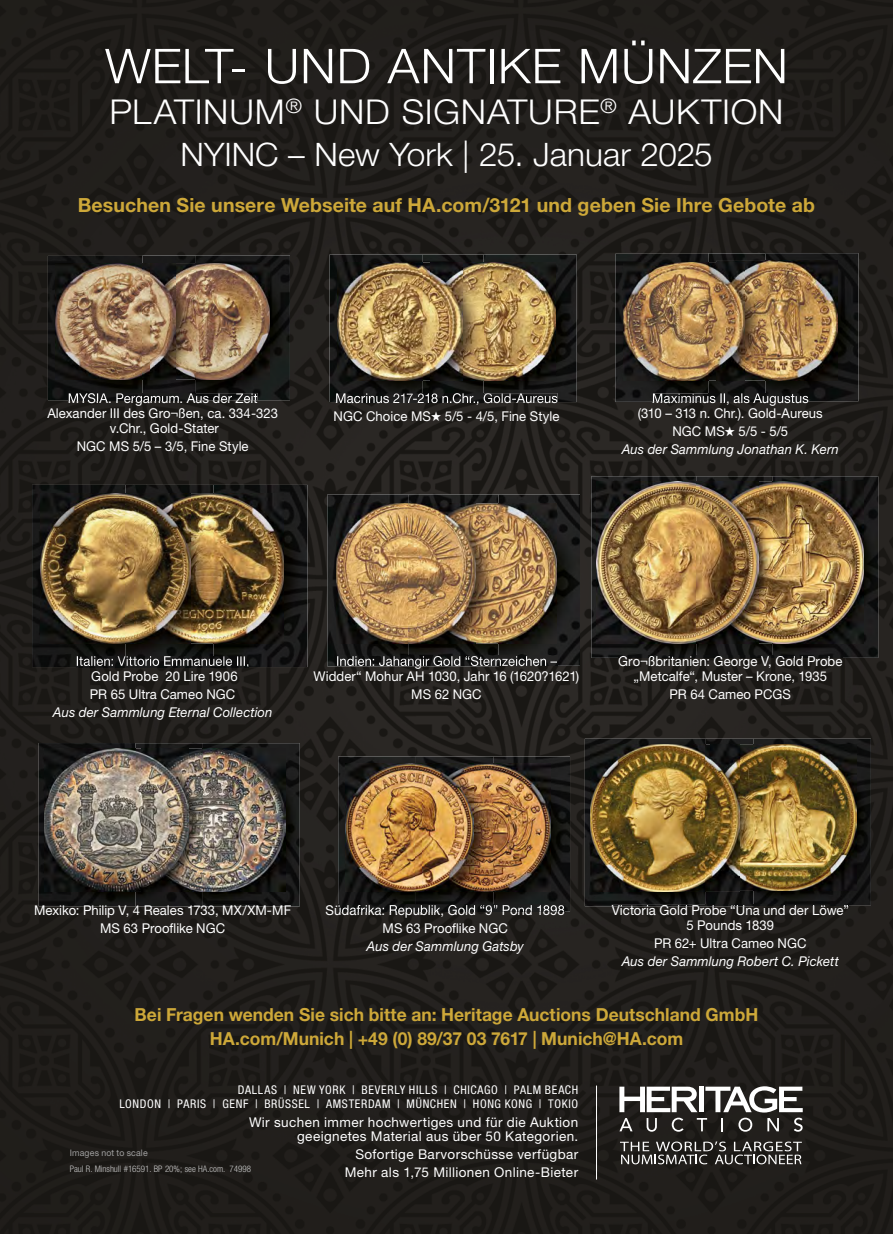
<style>
.page{position:relative;width:893px;height:1234px;background:#fff}
.page>*{position:absolute;margin:0;border:0;box-sizing:border-box;transform-origin:0 0}
.t1{font:300 48px "Helvetica Neue LT Std";letter-spacing:.015em;color:#fff;scale:1.05 1}
.t2{font:300 34.2px "Helvetica Neue LT Std";letter-spacing:.02em;color:#fff;scale:1.05 1}
.t3{font:300 32.4px "Helvetica Neue LT Std";color:#fff}
.t4{font:700 19.5px "Helvetica Neue LT Std";letter-spacing:.005em;color:#cda839}
.t5{font:700 18px/24px "Helvetica Neue LT Std";color:#cda839;text-align:center}
.t6{font:13.5px/15px "Helvetica Neue LT Std";letter-spacing:.005em;color:#fff;text-align:center}
.t7{font:13.5px/13.5px "Helvetica Neue LT Std";letter-spacing:.03em;color:#fff;text-align:right}
.t8{font:italic 13.5px/18px "Helvetica Neue LT Std";letter-spacing:.01em;color:#fff;text-align:center}
.t9{font:condensed 12px/14.2px "Helvetica Neue LT Std";letter-spacing:.055em;color:#fff;text-align:right}
.t10{font:300 condensed 9px "Helvetica Neue LT Std";color:#c9c9c9}
.t11{font:9px "Helvetica Neue LT Std";letter-spacing:.015em;color:#a0a0a0}
.s1{font-style:normal}
</style>
<div class="page">
<div style="left:0;top:0;width:893px;height:1233px;background:#211f1c"></div>
<hr style="left:596px;top:1085px;width:1px;height:94px;background:#fff">
<svg style="left:620px;top:1141px;width:182px;height:22px"></svg>
<svg style="left:619px;top:1085px;width:184px;height:46px"></svg>
<img style="left:32px;top:485px;width:276px;height:182px">
<img style="left:214px;top:656px;width:35px;height:11px">
<img style="left:214px;top:493px;width:70px;height:150px">
<img style="left:77px;top:666px;width:49px;height:1px">
<img style="left:77px;top:656px;width:49px;height:10px">
<img style="left:126px;top:485px;width:88px;height:182px">
<img style="left:41px;top:494px;width:149px;height:149px">
<img style="left:327px;top:494px;width:253px;height:172px">
<img style="left:442px;top:655px;width:115px;height:11px">
<img style="left:498px;top:503px;width:59px;height:140px">
<img style="left:337px;top:655px;width:105px;height:11px">
<img style="left:409px;top:494px;width:89px;height:171px">
<img style="left:409px;top:655px;width:33px;height:10px">
<img style="left:336px;top:503px;width:140px;height:140px">
<img style="left:591px;top:476px;width:287px;height:181px">
<img style="left:773px;top:655px;width:69px;height:2px">
<img style="left:773px;top:481px;width:91px;height:162px">
<img style="left:619px;top:655px;width:73px;height:2px">
<img style="left:697px;top:476px;width:76px;height:181px">
<svg style="left:714px;top:655px;width:16px;height:2px"></svg>
<img style="left:597px;top:481px;width:161px;height:162px">
<img style="left:48px;top:255px;width:242px;height:145px">
<img style="left:209px;top:393px;width:49px;height:7px">
<img style="left:69px;top:393px;width:140px;height:7px">
<img style="left:196px;top:263px;width:74px;height:116px">
<img style="left:143px;top:256px;width:53px;height:144px">
<img style="left:143px;top:393px;width:51px;height:7px">
<img style="left:56px;top:263px;width:119px;height:116px">
<img style="left:615px;top:253px;width:243px;height:149px">
<img style="left:765px;top:393px;width:44px;height:9px">
<svg style="left:766px;top:393px;width:10px;height:8px"></svg>
<img style="left:765px;top:261px;width:72px;height:119px">
<img style="left:653px;top:393px;width:112px;height:9px">
<img style="left:708px;top:254px;width:57px;height:147px">
<img style="left:708px;top:393px;width:56px;height:8px">
<img style="left:623px;top:262px;width:93px;height:118px">
<img style="left:716px;top:262px;width:28px;height:118px">
<img style="left:330px;top:254px;width:247px;height:148px">
<img style="left:483px;top:393px;width:74px;height:9px">
<img style="left:336px;top:393px;width:87px;height:9px">
<img style="left:483px;top:262px;width:72px;height:118px">
<img style="left:423px;top:254px;width:60px;height:148px">
<img style="left:423px;top:393px;width:38px;height:9px">
<img style="left:338px;top:262px;width:124px;height:118px">
<img style="left:203px;top:743px;width:97px;height:163px">
<img style="left:203px;top:748px;width:83px;height:143px">
<img style="left:39px;top:742px;width:164px;height:164px">
<img style="left:136px;top:743px;width:67px;height:163px">
<img style="left:44px;top:748px;width:97px;height:143px">
<img style="left:141px;top:748px;width:48px;height:143px">
<img style="left:415px;top:756px;width:155px;height:155px">
<img style="left:493px;top:904px;width:71px;height:7px">
<img style="left:493px;top:763px;width:57px;height:128px">
<img style="left:338px;top:756px;width:155px;height:148px">
<img style="left:338px;top:904px;width:77px;height:7px">
<img style="left:346px;top:763px;width:127px;height:128px">
<img style="left:585px;top:738px;width:286px;height:168px">
<img style="left:735px;top:904px;width:114px;height:2px">
<img style="left:753px;top:744px;width:103px;height:146px">
<img style="left:612px;top:904px;width:123px;height:2px">
<img style="left:705px;top:738px;width:48px;height:167px">
<svg style="left:712px;top:904px;width:23px;height:1px"></svg>
<img style="left:590px;top:744px;width:149px;height:147px">
<img style="left:710px;top:744px;width:29px;height:146px">
<h1 class="t1" style="left:105px;top:39px;width:652px">WELT- UND ANTIKE MÜNZEN</h1>
<h2 class="t2" style="left:109px;top:93px;width:644px">PLATINUM<sup>®</sup> UND SIGNATURE<sup>®</sup> AUKTION</h2>
<h3 class="t3" style="left:180px;top:135px;width:534px">NYINC – New York | 25. Januar 2025</h3>
<h3 class="t4" style="left:78px;top:197px;width:739px">Besuchen Sie unsere Webseite auf HA.com/3121 und geben Sie Ihre Gebote ab</h3>
<p class="t6" style="left:47px;top:392px;width:232px">MYSIA. Pergamum. Aus der Zeit<br>Alexander III des Gro¬ßen, ca. 334-323 v.Chr., Gold-Stater</p>
<p class="t6" style="left:77px;top:440px;width:173px">NGC MS 5/5 – 3/5, Fine Style</p>
<p class="t6" style="left:334px;top:410px;width:227px">NGC Choice MS★ 5/5 - 4/5, Fine Style</p>
<p class="t6" style="left:638px;top:392px;width:186px">Maximinus II, als Augustus<br>(310 – 313 n. Chr.). Gold-Aureus</p>
<p class="t8" style="left:622px;top:423px;width:219px"><span class="s1">NGC MS</span>★ <span class="s1">5/5 - 5/5<br></span>Aus der Sammlung Jonathan K. Kern</p>
<p class="t6" style="left:90px;top:668px;width:149px;line-height:18px;text-align:left">Gold Probe 20 Lire 1906<br>PR 65 Ultra Cameo NGC</p>
<p class="t8" style="left:53px;top:704px;width:221px">Aus der Sammlung Eternal Collection</p>
<p class="t6" style="left:314px;top:668px;width:267px;line-height:18px">Widder“ Mohur AH 1030, Jahr 16 (1620?1621)<br>MS 62 NGC</p>
<p class="t6" style="left:618px;top:654px;width:226px">Gro¬ßbritanien: George V, Gold Probe „Metcalfe“, Muster – Krone, 1935</p>
<p class="t6" style="left:670px;top:687px;width:123px">PR 64 Cameo PCGS</p>
<p class="t6" style="left:34px;top:902px;width:259px;line-height:18px">Mexiko: Philip V, 4 Reales 1733, MX/XM-MF<br>MS 63 Prooflike NGC</p>
<p class="t6" style="left:326px;top:902px;width:241px;line-height:18px">Südafrika: Republik, Gold “9” Pond 1898<br>MS 63 Prooflike NGC</p>
<p class="t8" style="left:367px;top:938px;width:159px">Aus der Sammlung Gatsby</p>
<p class="t6" style="left:612px;top:903px;width:239px">Victoria Gold Probe “Una und der Löwe”<br>5 Pounds 1839</p>
<p class="t6" style="left:654px;top:936px;width:154px">PR 62+ Ultra Cameo NGC</p>
<p class="t8" style="left:622px;top:953px;width:219px">Aus der Sammlung Robert C. Pickett</p>
<h3 class="t5" style="left:135px;top:1003px;width:625px">Bei Fragen wenden Sie sich bitte an: Heritage Auctions Deutschland GmbH<br>HA.com/Munich | +49 (0) 89/37 03 7617 | Munich@HA.com</h3>
<p class="t9" style="left:119px;top:1082px;width:460px">DALLAS | NEW YORK | BEVERLY HILLS | CHICAGO | PALM BEACH<br>LONDON | PARIS | GENF | BRÜSSEL | AMSTERDAM | MÜNCHEN | HONG KONG | TOKIO</p>
<p class="t7" style="left:249px;top:1116px;width:331px">Wir suchen immer hochwertiges und für die Auktion geeignetes Material aus über 50 Kategorien.</p>
<p class="t7" style="left:345px;top:1145px;width:235px;line-height:18px">Sofortige Barvorschüsse verfügbar<br>Mehr als 1,75 Millionen Online-Bieter</p>
<p class="t11" style="left:70px;top:1148px;width:79px">Images not to scale</p>
<p class="t10" style="left:70px;top:1162px;width:183px">Paul R. Minshull #16591. BP 20%; see HA.com. 74998</p>
</div>
